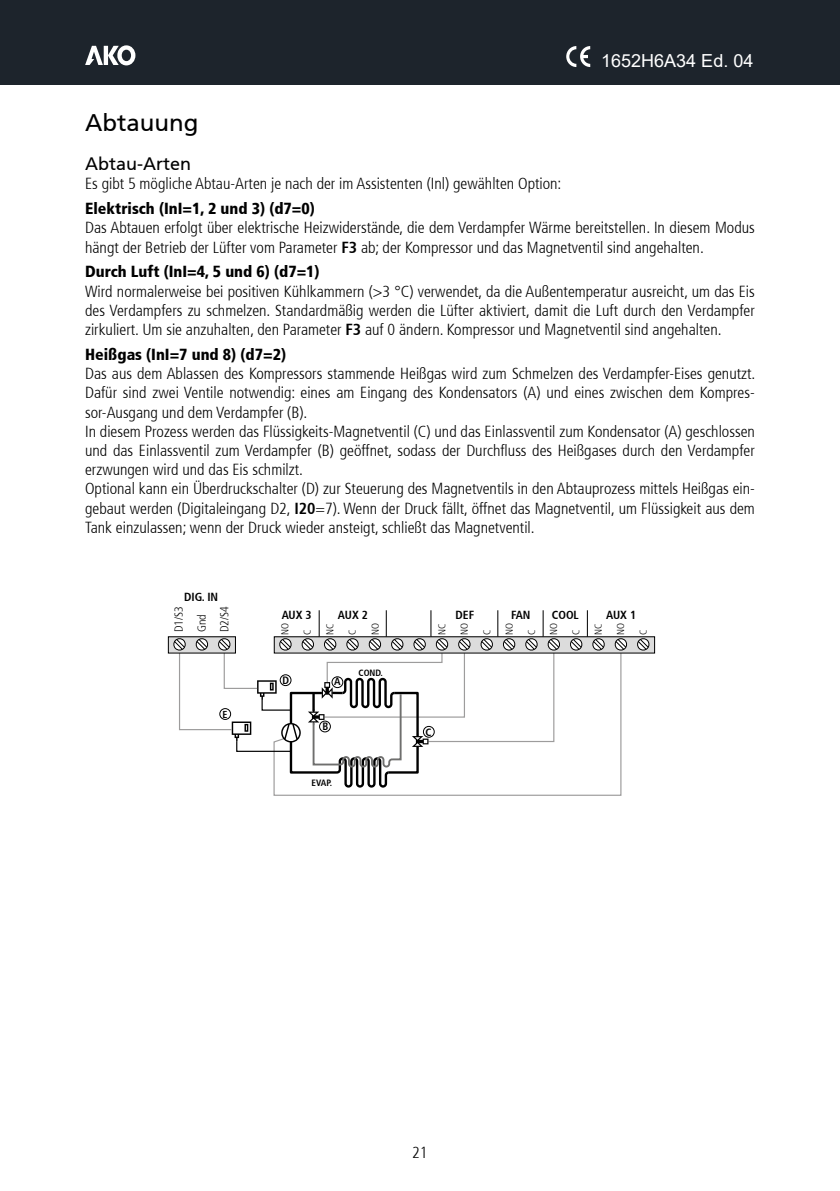
<style>
.page{position:relative;width:840px;height:1191px;background:#fff}
.page>*{position:absolute;margin:0;border:0;box-sizing:border-box;transform-origin:0 0}
.t1{font:24px "Frutiger 55 Roman";color:#000}
.t2{font:18px "Arial";color:#fff}
.t3{font:18px "Frutiger 55 Roman";color:#000}
.t4{font:300 condensed 16px/19.2px "Frutiger 47";color:#000}
.t5{font:900 condensed 16px "Frutiger 77";color:#000}
.t6{font:700 condensed 11.8px "Frutiger 67";color:#000}
.t7{font:300 condensed 11.8px/22.6px "Frutiger 47";color:#000}
.t8{font:700 condensed 10.6px "Frutiger 67";color:#000}
.t9{font:300 condensed 10px "Frutiger 47";color:#000}
.t10{font:700 condensed 10px "Frutiger 67";color:#000}
.t11{font:700 condensed 9.2px "Frutiger 67";color:#000}
.s1{font-family:"Frutiger 67";font-weight:700}
</style>
<div class="page">
<div style="left:0;top:0;width:839px;height:85px;background:#1d242c"></div>
<svg style="left:566px;top:46px;width:24px;height:21px"></svg>
<svg style="left:85px;top:45px;width:50px;height:20px"></svg>
<svg style="left:273px;top:653px;width:348px;height:143px"></svg>
<div style="left:168px;top:637px;width:67px;height:16px;background:#dcdcdc"></div>
<div style="left:168px;top:636px;width:67px;height:17px;border:1px solid #000"></div>
<div style="left:274px;top:637px;width:380px;height:16px;background:#dcdcdc"></div>
<svg style="left:613px;top:637px;width:14px;height:13px"></svg>
<svg style="left:636px;top:637px;width:13px;height:13px"></svg>
<svg style="left:569px;top:610px;width:36px;height:40px"></svg>
<svg style="left:173px;top:610px;width:387px;height:179px"></svg>
<p class="t2" style="left:600px;top:49px;width:154px">1652H6A34 Ed. 04</p>
<h1 class="t1" style="left:85px;top:109px;width:115px">Abtauung</h1>
<p class="t3" style="left:85px;top:153px;width:108px">Abtau-Arten</p>
<p class="t4" style="left:85px;top:174px;width:477px">Es gibt 5 mögliche Abtau-Arten je nach der im Assistenten (Inl) gewählten Option:</p>
<p class="t5" style="left:85px;top:199px;width:231px">Elektrisch (InI=1, 2 und 3) (d7=0)</p>
<p class="t4" style="left:85px;top:218px;width:670px">Das Abtauen erfolgt über elektrische Heizwiderstände, die dem Verdampfer Wärme bereitstellen. In diesem Modus hängt der Betrieb der Lüfter vom Parameter <span class="s1">F3</span> ab; der Kompressor und das Magnetventil sind angehalten.</p>
<p class="t5" style="left:85px;top:262px;width:236px">Durch Luft (InI=4, 5 und 6) (d7=1)</p>
<p class="t4" style="left:85px;top:282px;width:670px;text-align:justify">Wird normalerweise bei positiven Kühlkammern (&gt;3 °C) verwendet, da die Außentemperatur ausreicht, um das Eis des Verdampfers zu schmelzen. Standardmäßig werden die Lüfter aktiviert, damit die Luft durch den Verdampfer zirkuliert. Um sie anzuhalten, den Parameter <span class="s1">F3</span> auf 0 ändern. Kompressor und Magnetventil sind angehalten.</p>
<p class="t5" style="left:85px;top:345px;width:202px">Heißgas (InI=7 und 8) (d7=2)</p>
<p class="t4" style="left:85px;top:364px;width:671px">Das aus dem Ablassen des Kompressors stammende Heißgas wird zum Schmelzen des Verdampfer-Eises genutzt.<br>Dafür sind zwei Ventile notwendig: eines am Eingang des Kondensators (A) und eines zwischen dem Kompres&shy;sor-Ausgang und dem Verdampfer (B).<br>In diesem Prozess werden das Flüssigkeits-Magnetventil (C) und das Einlassventil zum Kondensator (A) geschlossen und das Einlassventil zum Verdampfer (B) geöffnet, sodass der Durchfluss des Heißgases durch den Verdampfer erzwungen wird und das Eis schmilzt.<br>Optional kann ein Überdruckschalter (D) zur Steuerung des Magnetventils in den Abtauprozess mittels Heißgas ein&shy;gebaut werden (Digitaleingang D2, <span class="s1">I20</span>=7). Wenn der Druck fällt, öffnet das Magnetventil, um Flüssigkeit aus dem Tank einzulassen; wenn der Druck wieder ansteigt, schließt das Magnetventil.</p>
<p class="t6" style="left:184px;top:589px;width:36px">DIG. IN</p>
<p class="t7" style="left:168px;top:632px;width:27px;rotate:-90deg">D1/S3<br>Gnd</p>
<p class="t7" style="left:213px;top:632px;width:27px;rotate:-90deg">D2/S4</p>
<p class="t10" style="left:222px;top:708px;width:7px">E</p>
<p class="t6" style="left:281px;top:607px;width:31px">AUX 3</p>
<p class="t9" style="left:279px;top:635px;width:13px;rotate:-90deg">NO</p>
<p class="t9" style="left:301px;top:635px;width:7px;rotate:-90deg">C</p>
<p class="t6" style="left:338px;top:607px;width:31px">AUX 2</p>
<p class="t6" style="left:551px;top:607px;width:28px">COOL</p>
<p class="t6" style="left:455px;top:607px;width:20px">DEF</p>
<p class="t9" style="left:458px;top:635px;width:13px;rotate:-90deg">NO</p>
<p class="t9" style="left:592px;top:635px;width:13px;rotate:-90deg">NC</p>
<p class="t9" style="left:637px;top:635px;width:7px;rotate:-90deg">C</p>
<p class="t6" style="left:511px;top:607px;width:21px">FAN</p>
<p class="t6" style="left:606px;top:607px;width:31px">AUX 1</p>
<p class="t9" style="left:369px;top:635px;width:13px;rotate:-90deg">NO</p>
<p class="t9" style="left:436px;top:635px;width:13px;rotate:-90deg">NC</p>
<p class="t9" style="left:481px;top:635px;width:7px;rotate:-90deg">C</p>
<p class="t9" style="left:503px;top:635px;width:13px;rotate:-90deg">NO</p>
<p class="t9" style="left:525px;top:635px;width:7px;rotate:-90deg">C</p>
<p class="t9" style="left:547px;top:635px;width:13px;rotate:-90deg">NO</p>
<p class="t9" style="left:570px;top:635px;width:7px;rotate:-90deg">C</p>
<p class="t9" style="left:614px;top:635px;width:13px;rotate:-90deg">NO</p>
<p class="t9" style="left:324px;top:635px;width:13px;rotate:-90deg">NC</p>
<p class="t9" style="left:346px;top:635px;width:7px;rotate:-90deg">C</p>
<p class="t8" style="left:282px;top:674px;width:8px">D</p>
<p class="t8" style="left:334px;top:675px;width:8px">A</p>
<p class="t8" style="left:322px;top:720px;width:7px">B</p>
<p class="t11" style="left:358px;top:667px;width:26px">COND.</p>
<p class="t11" style="left:311px;top:778px;width:22px">EVAP.</p>
<p class="t8" style="left:425px;top:725px;width:7px">C</p>
<p class="t4" style="left:412px;top:1143px;width:17px">21</p>
</div>
